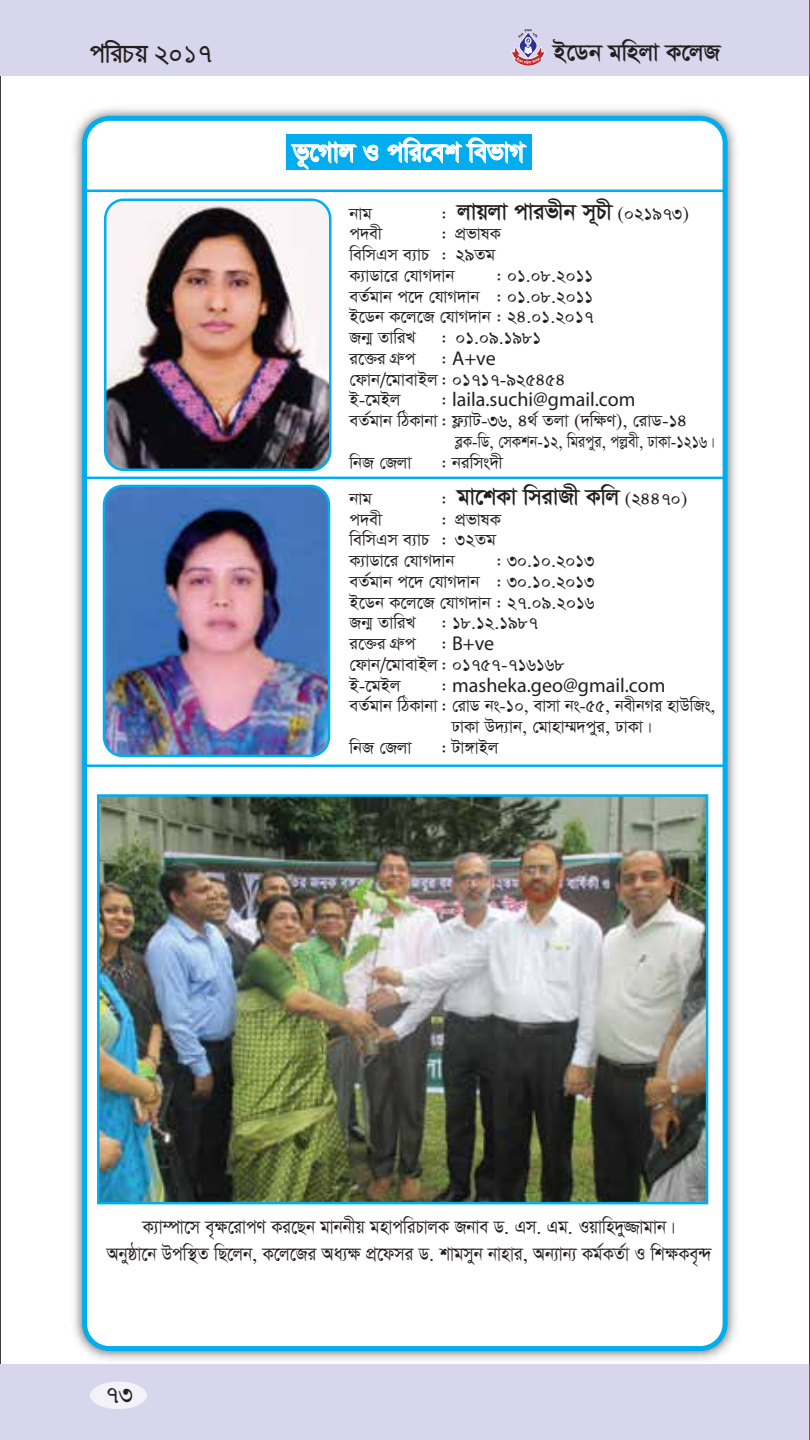
<style>
.page{position:relative;width:810px;height:1440px;background:#fff}
.page>*{position:absolute;margin:0;border:0;box-sizing:border-box;transform-origin:0 0}
.t1{font:700 30.25px "Sutonny MJ";color:#fff}
.t2{font:700 27.5px "Sutonny MJ";color:#231f20}
.t3{font:27.5px "Karnaphuli MJ Bold";color:#231f20}
.t4{font:27.5px "Sutonny MJ";color:#231f20}
.t5{font:700 26.25px "Sutonny MJ";color:#231f20}
.t6{font:22.5px/26.2px "Sutonny MJ";color:#231f20;text-align:center;scale:.89 1}
.t7{font:20px/20.8px "Sutonny MJ";color:#231f20}
.t8{font:20px "Myriad";color:#231f20}
.t9{font:20px "Sutonny MJ";color:#231f20;scale:.84 1}
.s1{font-weight:400;font-size:20px}
.s2{font-family:"Sutonny MJ"}
</style>
<div class="page">
<img style="left:73px;top:108px;width:664px;height:1252px">
<div style="left:85px;top:118px;width:640px;height:1231px;background:#fff;border-radius:25px"></div>
<div style="left:82px;top:116px;width:646px;height:1235px;border:5px solid #00aeef;border-radius:25px"></div>
<hr style="left:85px;top:190px;width:640px;height:2px;background:#00aeef">
<hr style="left:85px;top:477px;width:640px;height:2px;background:#00aeef">
<hr style="left:85px;top:764px;width:640px;height:3px;background:#00aeef">
<div style="left:286px;top:134px;width:246px;height:36px;background:#00aeef"></div>
<svg style="left:291px;top:141px;width:66px;height:29px"></svg>
<svg style="left:363px;top:145px;width:15px;height:16px"></svg>
<svg style="left:388px;top:138px;width:139px;height:26px"></svg>
<img style="left:106px;top:486px;width:221px;height:268px">
<div style="left:103px;top:485px;width:227px;height:272px;border:2px solid #00aeef;border-radius:19px"></div>
<img style="left:107px;top:200px;width:223px;height:268px">
<div style="left:104px;top:199px;width:227px;height:272px;border:2px solid #00aeef;border-radius:19px"></div>
<img style="left:100px;top:797px;width:605px;height:404px">
<div style="left:97px;top:794px;width:611px;height:410px;border:2px solid #00aeef"></div>
<div style="left:0;top:0;width:810px;height:76px;background:#d8d6ec"></div>
<div style="left:0;top:1364px;width:810px;height:76px;background:#d8d6ec"></div>
<div style="left:90px;top:1382px;width:57px;height:27px;background:#f3f2f9;border-radius:50%"></div>
<svg style="left:511px;top:29px;width:34px;height:38px"></svg>
<svg style="left:809px;top:76px;width:1px;height:1288px"></svg>
<h2 class="t3" style="left:90px;top:36px;width:124px">cwiPq 2017</h2>
<h2 class="t2" style="left:554px;top:37px;width:168px">B‡WB GWNJV K‡JR</h2>
<h1 class="t1" style="left:293px;top:135px;width:232px">F‚‡MVJ I CWI‡EK WEFVM</h1>
<p class="t7" style="left:350px;top:204px;width:24px">BVG</p>
<h3 class="t5" style="left:441px;top:197px;width:249px"><span class="s1">:</span> JVQJV CVIFXB M~PX <span class="s1">(021973)</span></h3>
<p class="t7" style="left:350px;top:224px;width:34px">C`EX</p>
<p class="t7" style="left:350px;top:224px;width:153px;text-indent:92px">: CÖFVLK<br>WEWMGM E¨VP : 29ZG<br>K¨VWV‡I †HVM`VB</p>
<p class="t7" style="left:350px;top:266px;width:246px;text-align:justify;text-indent:147px">: 01.08.2011<br>EZ©GVB C‡` †HVM`VB : 01.08.2011<br>B‡WB K‡J‡R †HVM`VB : 24.01.2017<br>RB¥ ZVWIL</p>
<p class="t7" style="left:441px;top:328px;width:102px">: 01.09.1981</p>
<p class="t7" style="left:350px;top:349px;width:68px">I‡³I MÖÆC</p>
<p class="t8" style="left:441px;top:348px;width:56px"><span class="s2">:</span> A+ve</p>
<p class="t7" style="left:350px;top:370px;width:218px">†DVB/‡GVEVBJ : 01717-925454<br>B-‡GBJ</p>
<p class="t8" style="left:441px;top:390px;width:196px"><span class="s2">:</span> laila.suchi@gmail.com</p>
<p class="t7" style="left:350px;top:411px;width:339px">EZ©GVB WVKVBV : D¬¨VU-36, 4_© ZJV (`WŸY), †IVW-14</p>
<p class="t9" style="left:455px;top:431px;width:311px">EØK-WW, †MKKB-12, WGICYI, CJØEX, XVKV-1216|</p>
<p class="t7" style="left:350px;top:453px;width:64px">WBR †RJV</p>
<p class="t7" style="left:441px;top:453px;width:63px">: BIWMS`X</p>
<p class="t7" style="left:350px;top:489px;width:24px">BVG</p>
<h3 class="t5" style="left:441px;top:482px;width:248px"><span class="s1">:</span> GV‡KKV WMIVRX KWJ <span class="s1">(24470)</span></h3>
<p class="t7" style="left:349px;top:510px;width:34px">C`EX</p>
<p class="t7" style="left:349px;top:510px;width:153px;text-indent:92px">: CÖFVLK<br>WEWMGM E¨VP : 32ZG<br>K¨VWV‡I †HVM`VB</p>
<p class="t7" style="left:349px;top:551px;width:247px;text-align:justify;text-indent:147px">: 30.10.2013<br>EZ©GVB C‡` †HVM`VB : 30.10.2013<br>B‡WB K‡J‡R †HVM`VB : 27.09.2016<br>RB¥ ZVWIL</p>
<p class="t7" style="left:441px;top:613px;width:99px">: 18.12.1987</p>
<p class="t7" style="left:349px;top:634px;width:68px">I‡³I MÖÆC</p>
<p class="t8" style="left:441px;top:633px;width:55px"><span class="s2">:</span> B+ve</p>
<p class="t7" style="left:349px;top:655px;width:217px">†DVB/‡GVEVBJ : 01757-716168<br>B-‡GBJ</p>
<p class="t8" style="left:441px;top:675px;width:226px"><span class="s2">:</span> masheka.geo@gmail.com</p>
<p class="t7" style="left:349px;top:696px;width:367px">EZ©GVB WVKVBV : †IVW BS-10, EVMV BS-55, BEXBMI NVDWRS,</p>
<p class="t7" style="left:452px;top:717px;width:202px">XVKV D`¨VB, †GVNV¤§`CYI, XVKV|</p>
<p class="t7" style="left:350px;top:738px;width:64px">WBR †RJV</p>
<p class="t7" style="left:441px;top:738px;width:59px">: UV½VBJ</p>
<p class="t6" style="left:107px;top:1215px;width:681px">K¨V¤ÚV‡M E„Ÿ‡IVCY KI‡QB GVBBXQ GNVCWIPVJK RBVE W. GM. GG. IQVWN`Y¾VGVB|<br>ABYÔV‡B DCW¯’Z WQ‡JB, K‡J‡RI AA¨Ÿ CÖ‡DMI W. KVGMYB BVNVI, AB¨VB¨ KG©KZ©V I WKŸKE„›`</p>
<h2 class="t4" style="left:105px;top:1379px;width:29px">73</h2>
</div>
